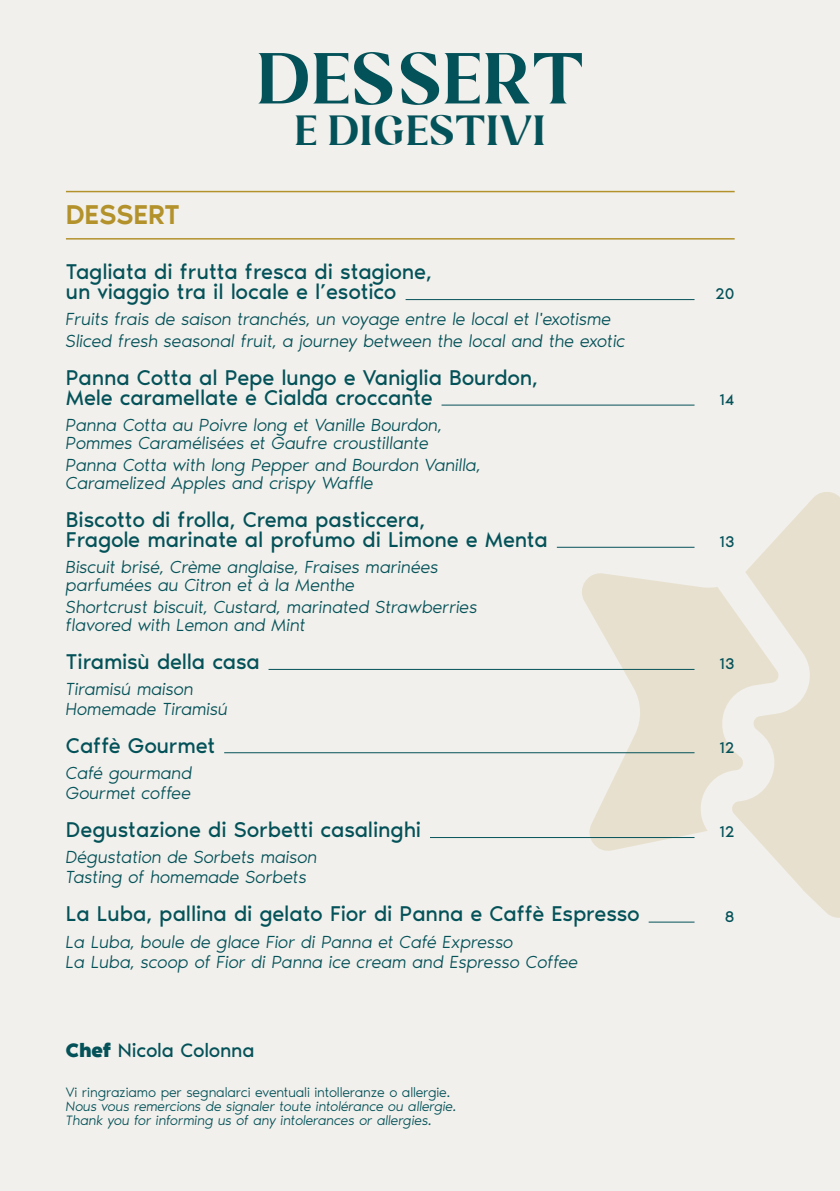
<style>
.page{position:relative;width:840px;height:1191px;background:#fff}
.page>*{position:absolute;margin:0;border:0;box-sizing:border-box;transform-origin:0 0}
.t1{font:72px "Exciting Display";letter-spacing:.07em;color:#045259}
.t2{font:42px "Exciting Display";letter-spacing:.07em;color:#045259}
.t3{font:500 28px "Noir Pro";color:#b3922c}
.t4{font:22px/20px "Noir Pro";letter-spacing:-.01em;color:#045259}
.t5{font:20px "Noir Pro";letter-spacing:-.015em;color:#045259}
.t6{font:italic 300 18px/18px "Noir Pro";letter-spacing:-.01em;color:#045259}
.t7{font:16px "Noir Pro";color:#045259}
.t8{font:italic 300 14px/14px "Noir Pro";letter-spacing:-.01em;color:#045259}
.t9{font:300 14px "Noir Pro";letter-spacing:-.01em;color:#045259}
.s1{font-weight:700}
</style>
<div class="page">
<div style="left:0;top:0;width:839px;height:1191px;background:#f2f0ec"></div>
<svg style="left:581px;top:573px;width:149px;height:278px;fill:#e7e0ce"></svg>
<svg style="left:730px;top:492px;width:109px;height:426px;fill:#e7e0ce"></svg>
<hr style="left:66px;top:191px;width:668px;height:1px;background:#b3922c">
<hr style="left:66px;top:238px;width:668px;height:1px;background:#b3922c">
<hr style="left:405px;top:299px;width:289px;height:1px;background:#045259">
<hr style="left:441px;top:405px;width:253px;height:1px;background:#045259">
<hr style="left:556px;top:547px;width:138px;height:1px;background:#045259">
<hr style="left:268px;top:669px;width:426px;height:1px;background:#045259">
<hr style="left:224px;top:752px;width:470px;height:1px;background:#045259">
<hr style="left:430px;top:837px;width:264px;height:1px;background:#045259">
<hr style="left:648px;top:921px;width:46px;height:1px;background:#045259">
<h1 class="t1" style="left:258px;top:45px;width:325px">DESSERT</h1>
<h2 class="t2" style="left:295px;top:111px;width:250px">E DIGESTIVI</h2>
<h3 class="t3" style="left:66px;top:193px;width:115px">DESSERT</h3>
<p class="t4" style="left:66px;top:260px;width:367px">Tagliata di frutta fresca di stagione, un viaggio tra il locale e l’esotico</p>
<p class="t6" style="left:66px;top:307px;width:560px;line-height:22px">Fruits frais de saison tranchés, un voyage entre le local et l'exotisme<br>Sliced fresh seasonal fruit, a journey between the local and the exotic</p>
<p class="t4" style="left:66px;top:366px;width:473px">Panna Cotta al Pepe lungo e Vaniglia Bourdon,<br>Mele caramellate e Cialda croccante</p>
<p class="t6" style="left:66px;top:415px;width:377px">Panna Cotta au Poivre long et Vanille Bourdon,<br>Pommes Caramélisées et Gaufre croustillante</p>
<p class="t6" style="left:66px;top:455px;width:416px">Panna Cotta with long Pepper and Bourdon Vanilla,<br>Caramelized Apples and crispy Waffle</p>
<p class="t4" style="left:66px;top:508px;width:483px">Biscotto di frolla, Crema pasticcera,<br>Fragole marinate al profumo di Limone e Menta</p>
<p class="t6" style="left:66px;top:557px;width:374px">Biscuit brisé, Crème anglaise, Fraises marinées parfumées au Citron et à la Menthe</p>
<p class="t6" style="left:66px;top:597px;width:413px">Shortcrust biscuit, Custard, marinated Strawberries flavored with Lemon and Mint</p>
<p class="t4" style="left:66px;top:650px;width:195px">Tiramisù della casa</p>
<p class="t6" style="left:66px;top:678px;width:163px;line-height:20px">Tiramisú maison<br>Homemade Tiramisú</p>
<p class="t4" style="left:66px;top:734px;width:151px">Caffè Gourmet</p>
<p class="t6" style="left:66px;top:762px;width:128px;line-height:20px">Café gourmand<br>Gourmet coffee</p>
<p class="t4" style="left:66px;top:818px;width:356px">Degustazione di Sorbetti casalinghi</p>
<p class="t6" style="left:66px;top:846px;width:253px;line-height:20px">Dégustation de Sorbets maison<br>Tasting of homemade Sorbets</p>
<p class="t4" style="left:66px;top:902px;width:575px">La Luba, pallina di gelato Fior di Panna e Caffè Espresso</p>
<p class="t6" style="left:66px;top:930px;width:513px;line-height:20px">La Luba, boule de glace Fior di Panna et Café Expresso<br>La Luba, scoop of Fior di Panna ice cream and Espresso Coffee</p>
<p class="t5" style="left:66px;top:1034px;width:190px"><span class="s1">Chef</span> Nicola Colonna</p>
<p class="t9" style="left:66px;top:1081px;width:385px">Vi ringraziamo per segnalarci eventuali intolleranze o allergie.</p>
<p class="t8" style="left:66px;top:1098px;width:392px">Nous vous remercions de signaler toute intolérance ou allergie.<br>Thank you for informing us of any intolerances or allergies.</p>
<p class="t7" style="left:714px;top:282px;width:21px">20</p>
<p class="t7" style="left:718px;top:387px;width:17px">14</p>
<p class="t7" style="left:718px;top:529px;width:17px">13</p>
<p class="t7" style="left:718px;top:651px;width:17px">13</p>
<p class="t7" style="left:718px;top:735px;width:17px">12</p>
<p class="t7" style="left:718px;top:819px;width:17px">12</p>
<p class="t7" style="left:724px;top:904px;width:11px">8</p>
</div>
